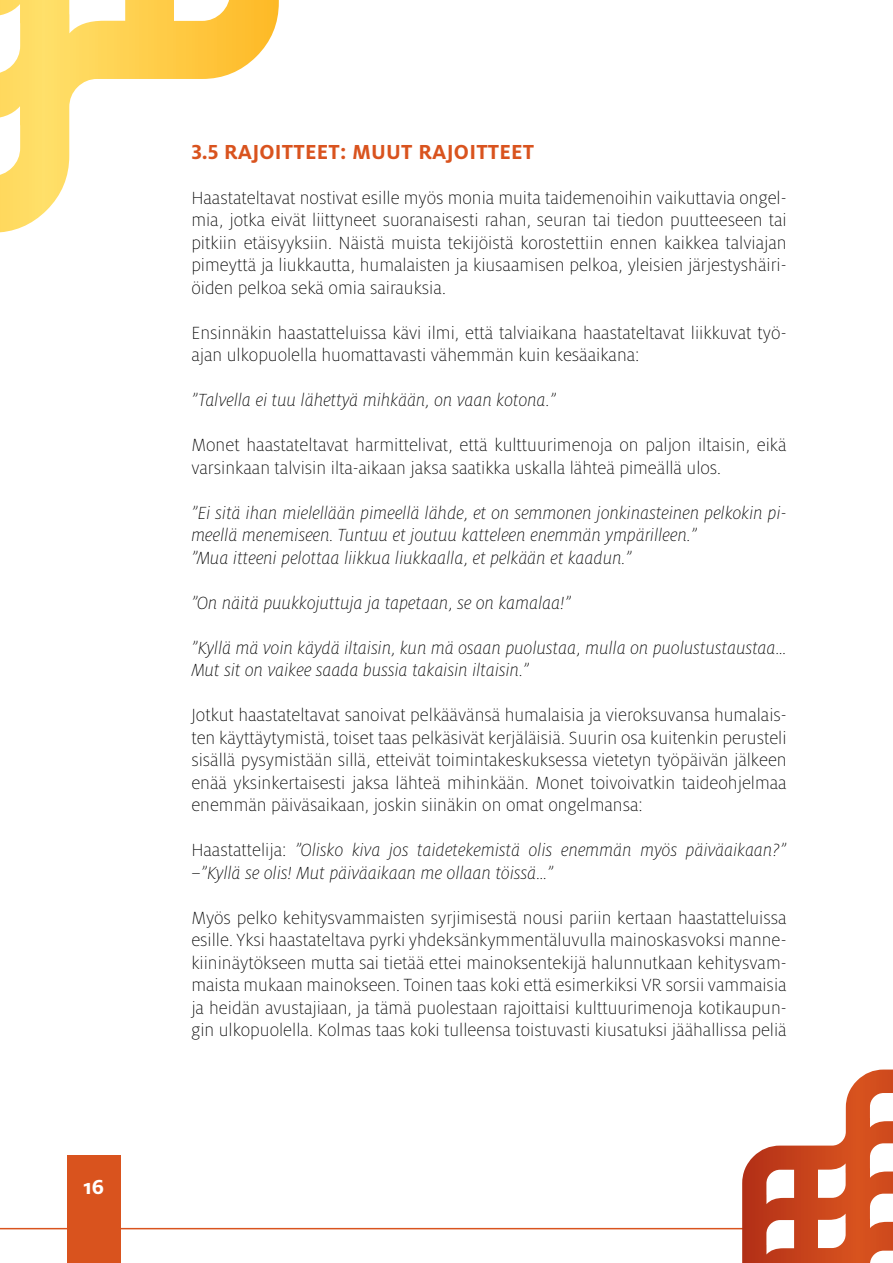
<style>
.page{position:relative;width:893px;height:1263px;background:#fff}
.page>*{position:absolute;margin:0;border:0;box-sizing:border-box;transform-origin:0 0}
.t1{font:700 22.5px "Milo Pro";letter-spacing:.01em;color:#d9531e}
.t2{font:700 22.5px "Milo Pro";color:#fff}
.t3{font:300 expanded 19.5px/22.5px "Milo Pro";color:#000;text-align:justify}
.t4{font:italic 300 expanded 19.5px/22.5px "Milo Pro";color:#000}
.s1{font-style:normal}
</style>
<div class="page">
<hr style="left:0;top:1228px;width:753px;height:1px;background:#d9531e">
<img style="left:742px;top:1069px;width:151px;height:194px">
<div style="left:68px;top:1155px;width:53px;height:108px;background:#d9531e"></div>
<img style="left:0;top:0;width:279px;height:233px">
<p class="t2" style="left:83px;top:1174px;width:22px">16</p>
<p class="t1" style="left:191px;top:139px;width:344px">3.5 RAJOITTEET: MUUT RAJOITTEET</p>
<p class="t3" style="left:191px;top:186px;width:597px">Haastateltavat nostivat esille myös monia muita taidemenoihin vaikuttavia ongel&shy;mia, jotka eivät liittyneet suoranaisesti rahan, seuran tai tiedon puutteeseen tai pitkiin etäisyyksiin. Näistä muista tekijöistä korostettiin ennen kaikkea talviajan pimeyttä ja liukkautta, humalaisten ja kiusaamisen pelkoa, yleisien järjestyshäiri&shy;öiden pelkoa sekä omia sairauksia.</p>
<p class="t3" style="left:191px;top:321px;width:597px">Ensinnäkin haastatteluissa kävi ilmi, että talviaikana haastateltavat liikkuvat työ&shy;ajan ulkopuolella huomattavasti vähemmän kuin kesäaikana:</p>
<p class="t4" style="left:191px;top:389px;width:366px">”Talvella ei tuu lähettyä mihkään, on vaan kotona.”</p>
<p class="t3" style="left:191px;top:434px;width:597px">Monet haastateltavat harmittelivat, että kulttuurimenoja on paljon iltaisin, eikä varsinkaan talvisin ilta-aikaan jaksa saatikka uskalla lähteä pimeällä ulos.</p>
<p class="t4" style="left:191px;top:501px;width:597px">”Ei sitä ihan mielellään pimeellä lähde, et on semmonen jonkinasteinen pelkokin pi&shy;meellä menemiseen. Tuntuu et joutuu katteleen enemmän ympärilleen.”<br>”Mua itteeni pelottaa liikkua liukkaalla, et pelkään et kaadun.”</p>
<p class="t4" style="left:191px;top:591px;width:381px">”On näitä puukkojuttuja ja tapetaan, se on kamalaa!”</p>
<p class="t4" style="left:191px;top:636px;width:597px">”Kyllä mä voin käydä iltaisin, kun mä osaan puolustaa, mulla on puolustustaustaa…<br>Mut sit on vaikee saada bussia takaisin iltaisin.”</p>
<p class="t3" style="left:191px;top:704px;width:597px">Jotkut haastateltavat sanoivat pelkäävänsä humalaisia ja vieroksuvansa humalais&shy;ten käyttäytymistä, toiset taas pelkäsivät kerjäläisiä. Suurin osa kuitenkin perusteli sisällä pysymistään sillä, etteivät toimintakeskuksessa vietetyn työpäivän jälkeen enää yksinkertaisesti jaksa lähteä mihinkään. Monet toivoivatkin taideohjelmaa enemmän päiväsaikaan, joskin siinäkin on omat ongelmansa:</p>
<p class="t4" style="left:191px;top:839px;width:597px"><span class="s1">Haastattelija:</span> ”Olisko kiva jos taidetekemistä olis enemmän myös päiväaikaan?” –”Kyllä se olis! Mut päiväaikaan me ollaan töissä…”</p>
<p class="t3" style="left:191px;top:906px;width:597px">Myös pelko kehitysvammaisten syrjimisestä nousi pariin kertaan haastatteluissa esille. Yksi haastateltava pyrki yhdeksänkymmentäluvulla mainoskasvoksi manne&shy;kiininäytökseen mutta sai tietää ettei mainoksentekijä halunnutkaan kehitysvam&shy;maista mukaan mainokseen. Toinen taas koki että esimerkiksi VR sorsii vammaisia ja heidän avustajiaan, ja tämä puolestaan rajoittaisi kulttuurimenoja kotikaupun&shy;gin ulkopuolella. Kolmas taas koki tulleensa toistuvasti kiusatuksi jäähallissa peliä</p>
</div>
